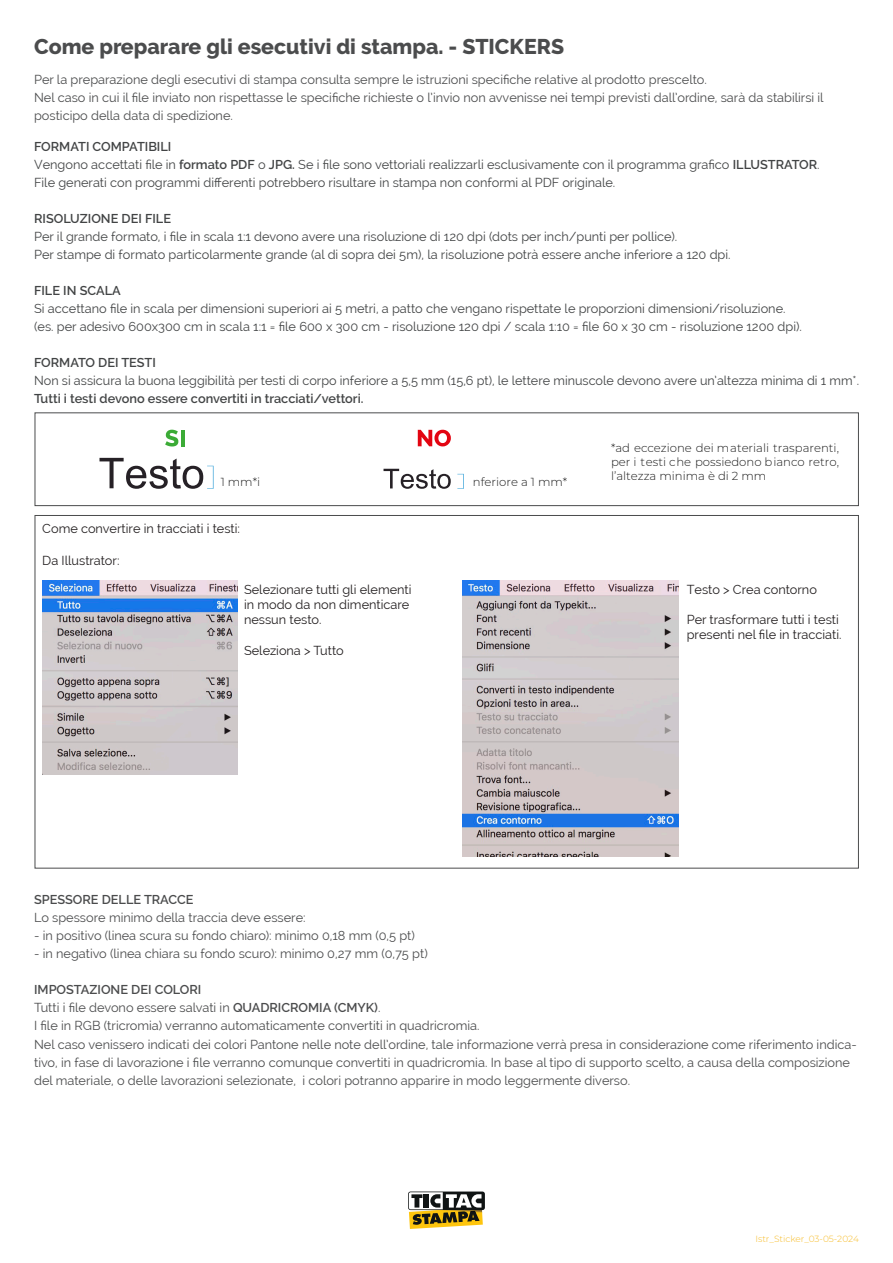
<style>
.page{position:relative;width:893px;height:1263px;background:#fff}
.page>*{position:absolute;margin:0;border:0;box-sizing:border-box;transform-origin:0 0}
.t1{font:800 21.3px "Raleway";color:#4b4c4d}
.t2{font:12.75px/18px "Raleway";color:#4b4c4d}
.t3{font:12.75px "Raleway";color:#424445}
.t4{font:12.75px/15.3px "Raleway";color:#231f20}
.t5{font:600 12.75px "Raleway";color:#424445}
.t6{font:600 12.75px "Raleway";color:#4b4c4d}
.t7{font:300 11.7px/14px "Montserrat";color:#1c1c1c;text-align:justify}
.t8{font:300 9px "Montserrat";color:#f7bc28}
.s1{font-weight:600}
</style>
<div class="page">
<svg style="left:408px;top:1191px;width:77px;height:38px"></svg>
<div style="left:35px;top:412px;width:824px;height:94px;border:1px solid #4b4c4d"></div>
<img style="left:42px;top:581px;width:196px;height:193px">
<img style="left:463px;top:581px;width:216px;height:276px">
<svg style="left:383px;top:469px;width:68px;height:20px"></svg>
<svg style="left:165px;top:430px;width:13px;height:16px"></svg>
<hr style="left:181px;top:430px;width:3px;height:16px;background:#3bab36">
<svg style="left:418px;top:430px;width:33px;height:16px"></svg>
<svg style="left:457px;top:474px;width:7px;height:15px"></svg>
<svg style="left:99px;top:458px;width:115px;height:31px"></svg>
<p class="t1" style="left:34px;top:34px;width:531px">Come preparare gli esecutivi di stampa. - STICKERS</p>
<p class="t2" style="left:34px;top:71px;width:674px">Per la preparazione degli esecutivi di stampa consulta sempre le istruzioni specifiche relative al prodotto prescelto.</p>
<p class="t2" style="left:34px;top:89px;width:791px">Nel caso in cui il file inviato non rispettasse le specifiche richieste o l’invio non avvenisse nei tempi previsti dall’ordine, sarà da stabilirsi il posticipo della data di spedizione.</p>
<p class="t5" style="left:34px;top:139px;width:139px">FORMATI COMPATIBILI</p>
<p class="t3" style="left:34px;top:157px;width:787px">Vengono accettati file in <span class="s1">formato PDF</span> o <span class="s1">JPG.</span> Se i file sono vettoriali realizzarli esclusivamente con il programma grafico <span class="s1">ILLUSTRATOR</span>.</p>
<p class="t3" style="left:34px;top:175px;width:583px">File generati con programmi differenti potrebbero risultare in stampa non conformi al PDF originale.</p>
<p class="t5" style="left:34px;top:211px;width:138px">RISOLUZIONE DEI FILE</p>
<p class="t3" style="left:34px;top:229px;width:645px">Per il grande formato, i file in scala 1:1 devono avere una risoluzione di 120 dpi (dots per inch/punti per pollice).</p>
<p class="t3" style="left:34px;top:247px;width:698px">Per stampe di formato particolarmente grande (al di sopra dei 5m), la risoluzione potrà essere anche inferiore a 120 dpi.</p>
<p class="t5" style="left:34px;top:283px;width:88px">FILE IN SCALA</p>
<p class="t3" style="left:34px;top:301px;width:753px">Si accettano file in scala per dimensioni superiori ai 5 metri, a patto che vengano rispettate le proporzioni dimensioni/risoluzione.</p>
<p class="t3" style="left:34px;top:319px;width:769px">(es. per adesivo 600x300 cm in scala 1:1 = file 600 x 300 cm - risoluzione 120 dpi / scala 1:10 = file 60 x 30 cm - risoluzione 1200 dpi).</p>
<p class="t5" style="left:34px;top:355px;width:123px">FORMATO DEI TESTI</p>
<p class="t3" style="left:34px;top:373px;width:826px">Non si assicura la buona leggibilità per testi di corpo inferiore a 5,5 mm (15,6 pt), le lettere minuscole devono avere un’altezza minima di 1 mm*.</p>
<p class="t5" style="left:34px;top:391px;width:331px">Tutti i testi devono essere convertiti in tracciati/vettori.</p>
<p class="t7" style="left:221px;top:474px;width:41px">1 mm*i</p>
<p class="t7" style="left:473px;top:474px;width:96px">nferiore a 1 mm*</p>
<p class="t4" style="left:42px;top:520px;width:199px">Come convertire in tracciati i testi:</p>
<p class="t4" style="left:42px;top:553px;width:79px">Da Illustrator:</p>
<p class="t4" style="left:244px;top:581px;width:169px">Selezionare tutti gli elementi in modo da non dimenticare nessun testo.</p>
<p class="t4" style="left:244px;top:643px;width:101px">Seleziona &gt; Tutto</p>
<p class="t7" style="left:611px;top:440px;width:230px">*ad eccezione dei materiali trasparenti, per i testi che possiedono bianco retro, l’altezza minima è di 2 mm</p>
<p class="t4" style="left:687px;top:581px;width:132px">Testo &gt; Crea contorno</p>
<p class="t4" style="left:687px;top:612px;width:156px">Per trasformare tutti i testi presenti nel file in tracciati.</p>
<p class="t6" style="left:34px;top:893px;width:161px">SPESSORE DELLE TRACCE</p>
<p class="t2" style="left:34px;top:909px;width:273px">Lo spessore minimo della traccia deve essere:</p>
<p class="t2" style="left:34px;top:927px;width:382px">- in positivo (linea scura su fondo chiaro): minimo 0,18 mm (0,5 pt)</p>
<p class="t2" style="left:34px;top:945px;width:395px">- in negativo (linea chiara su fondo scuro): minimo 0,27 mm (0,75 pt)</p>
<p class="t6" style="left:34px;top:983px;width:169px">IMPOSTAZIONE DEI COLORI</p>
<p class="t2" style="left:34px;top:999px;width:348px">Tutti i file devono essere salvati in <span class="s1">QUADRICROMIA (CMYK)</span>.</p>
<p class="t2" style="left:34px;top:1017px;width:447px">I file in RGB (tricromia) verranno automaticamente convertiti in quadricromia.</p>
<p class="t2" style="left:34px;top:1035px;width:824px">Nel caso venissero indicati dei colori Pantone nelle note dell’ordine, tale informazione verrà presa in considerazione come riferimento indica&shy;tivo, in fase di lavorazione i file verranno comunque convertiti in quadricromia. In base al tipo di supporto scelto, a causa della composizione del materiale, o delle lavorazioni selezionate, i colori potranno apparire in modo leggermente diverso.</p>
<p class="t8" style="left:755px;top:1232px;width:105px">Istr_Sticker_03-05-2024</p>
</div>
